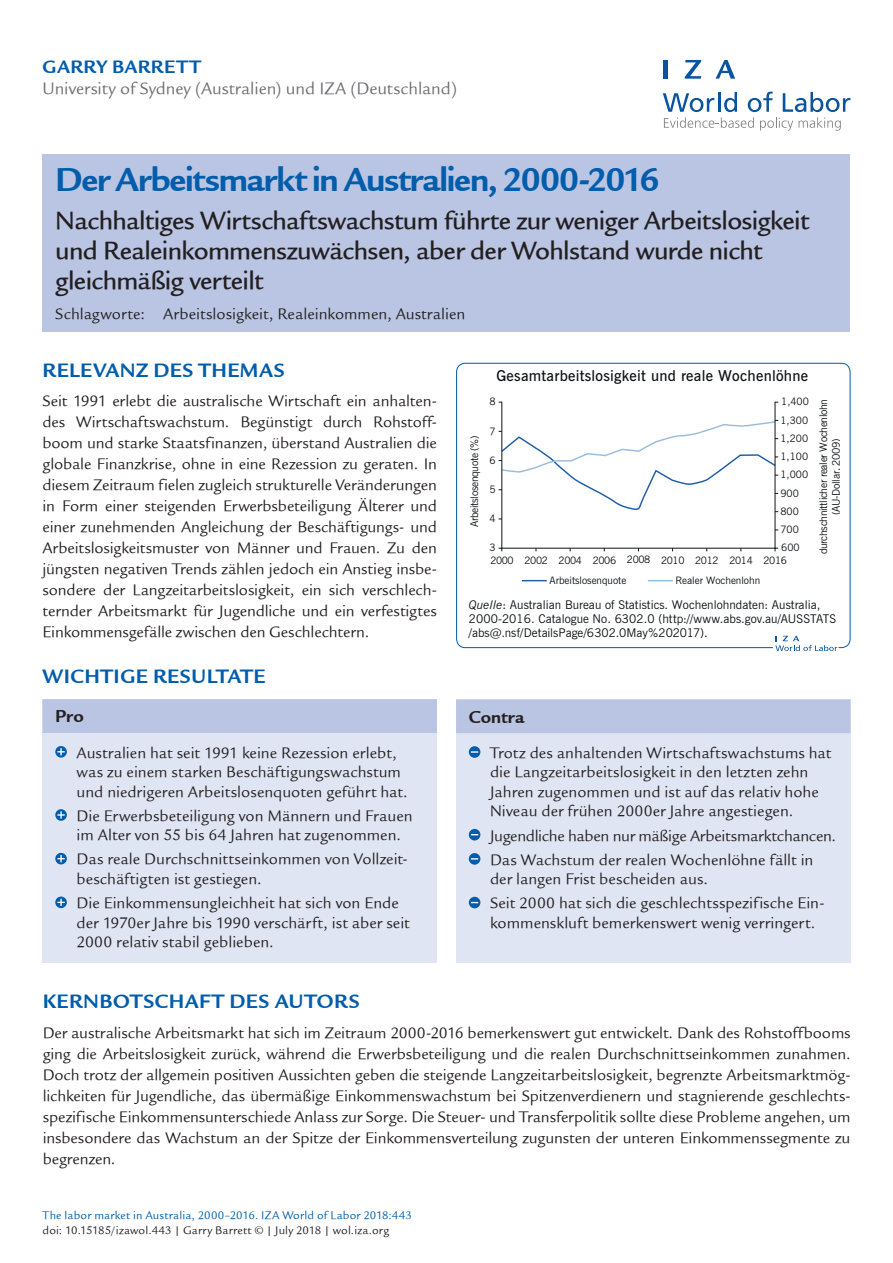
<style>
.page{position:relative;width:893px;height:1263px;background:#fff}
.page>*{position:absolute;margin:0;border:0;box-sizing:border-box;transform-origin:0 0}
.t1{font:36px "Legacy Sans ITCTT Bold";letter-spacing:-.03em;color:#015dab}
.t2{font:27px/30px "Legacy Sans Md ITCTT Medium";letter-spacing:-.02em;color:#231f20}
.t3{font:21px "Legacy Sans ITCTT Bold";letter-spacing:.02em;color:#015dab}
.t4{font:19.5px "Legacy Sans ITCTT Bold";letter-spacing:.025em;color:#015dab}
.t5{font:18.75px "Legacy Sans ITCTT Bold";color:#231f20}
.t6{font:18px "Legacy Sans ITCTT Book";color:#6c6d70}
.t7{font:16.5px/21px "Legacy Sans ITCTT Book";color:#231f20}
.t8{font:600 15px "News Gothic BT";letter-spacing:.02em;color:#101315}
.t9{font:12px/14.4px "News Gothic BT";letter-spacing:.005em;color:#101315}
.t10{font:12px "Legacy Sans ITCTT Book";letter-spacing:.015em;color:#015dab}
.t11{font:12px "Legacy Sans ITCTT Book";letter-spacing:.015em;color:#231f20}
.t12{font:10.5px/12.6px "News Gothic BT";letter-spacing:-.03em;color:#101315;text-align:center}
.t13{font:10.2px/18.3px "News Gothic BT";color:#101315}
.t14{font:10.2px "News Gothic BT";letter-spacing:-.04em;color:#101315}
.s1{font-style:italic}
</style>
<div class="page">
<svg style="left:663px;top:92px;width:187px;height:39px"></svg>
<hr style="left:664px;top:60px;width:4px;height:19px;background:#0854a0">
<svg style="left:685px;top:60px;width:16px;height:19px"></svg>
<svg style="left:716px;top:60px;width:19px;height:19px"></svg>
<div style="left:43px;top:154px;width:807px;height:177px;background:#b9c5e3"></div>
<div style="left:43px;top:699px;width:394px;height:264px;background:#e0e5f3"></div>
<div style="left:43px;top:699px;width:394px;height:34px;background:#b9c5e3"></div>
<svg style="left:55px;top:746px;width:12px;height:12px"></svg>
<svg style="left:57px;top:748px;width:8px;height:7px"></svg>
<svg style="left:55px;top:809px;width:12px;height:12px"></svg>
<svg style="left:57px;top:811px;width:8px;height:8px"></svg>
<svg style="left:55px;top:853px;width:12px;height:11px"></svg>
<svg style="left:57px;top:855px;width:8px;height:7px"></svg>
<svg style="left:55px;top:896px;width:12px;height:12px"></svg>
<svg style="left:57px;top:899px;width:8px;height:7px"></svg>
<div style="left:456px;top:700px;width:394px;height:263px;background:#e0e5f3"></div>
<div style="left:456px;top:699px;width:394px;height:34px;background:#b9c5e3"></div>
<div style="left:469px;top:746px;width:11px;height:12px;background:#015dab;border-radius:50%"></div>
<svg style="left:471px;top:751px;width:7px;height:2px"></svg>
<svg style="left:469px;top:829px;width:11px;height:11px"></svg>
<svg style="left:469px;top:853px;width:11px;height:12px"></svg>
<svg style="left:469px;top:897px;width:11px;height:11px"></svg>
<div style="left:456px;top:363px;width:395px;height:285px;border:1px solid #0d5ea9;border-radius:9px"></div>
<svg style="left:775px;top:636px;width:62px;height:15px"></svg>
<svg style="left:499px;top:420px;width:279px;height:92px"></svg>
<svg style="left:522px;top:580px;width:25px;height:1px"></svg>
<svg style="left:648px;top:580px;width:25px;height:1px"></svg>
<p class="t4" style="left:43px;top:55px;width:160px">GARRY BARRETT</p>
<p class="t6" style="left:43px;top:79px;width:416px">University of Sydney (Australien) und IZA (Deutschland)</p>
<h1 class="t1" style="left:55px;top:159px;width:606px">Der Arbeitsmarkt in Australien, 2000-2016</h1>
<h2 class="t2" style="left:55px;top:206px;width:755px">Nachhaltiges Wirtschaftswachstum führte zur weniger Arbeitslosigkeit und Realeinkommenszuwächsen, aber der Wohlstand wurde nicht gleichmäßig verteilt</h2>
<p class="t7" style="left:55px;top:303px;width:412px">Schlagworte: Arbeitslosigkeit, Realeinkommen, Australien</p>
<p class="t3" style="left:43px;top:358px;width:244px">RELEVANZ DES THEMAS</p>
<p class="t7" style="left:43px;top:391px;width:396px;text-align:justify">Seit 1991 erlebt die australische Wirtschaft ein anhalten&shy;des Wirtschaftswachstum. Begünstigt durch Rohstoff&shy;boom und starke Staatsfinanzen, überstand Australien die globale Finanzkrise, ohne in eine Rezession zu geraten. In diesem Zeitraum fielen zugleich strukturelle Veränderungen in Form einer steigenden Erwerbsbeteiligung Älterer und einer zunehmenden Angleichung der Beschäftigungs- und Arbeitslosigkeitsmuster von Männer und Frauen. Zu den jüngsten negativen Trends zählen jedoch ein Anstieg insbe&shy;sondere der Langzeitarbeitslosigkeit, ein sich verschlech&shy;ternder Arbeitsmarkt für Jugendliche und ein verfestigtes Einkommensgefälle zwischen den Geschlechtern.</p>
<p class="t3" style="left:43px;top:664px;width:225px">WICHTIGE RESULTATE</p>
<p class="t5" style="left:55px;top:706px;width:30px">Pro</p>
<p class="t7" style="left:77px;top:743px;width:333px;line-height:19.5px">Australien hat seit 1991 keine Rezession erlebt, was zu einem starken Beschäftigungswachstum und niedrigeren Arbeitslosenquoten geführt hat.</p>
<p class="t7" style="left:77px;top:806px;width:338px;line-height:19.5px">Die Erwerbsbeteiligung von Männern und Frauen im Alter von 55 bis 64 Jahren hat zugenommen.</p>
<p class="t7" style="left:77px;top:850px;width:333px;line-height:19.5px">Das reale Durchschnittseinkommen von Vollzeit&shy;beschäftigten ist gestiegen.</p>
<p class="t7" style="left:77px;top:893px;width:335px;line-height:19.5px">Die Einkommensungleichheit hat sich von Ende der 1970er Jahre bis 1990 verschärft, ist aber seit<br>2000 relativ stabil geblieben.</p>
<p class="t12" style="left:469px;top:527px;width:93px;rotate:-90deg">Arbeitslosenquote (%)</p>
<p class="t8" style="left:496px;top:367px;width:313px">Gesamtarbeitslosigkeit und reale Wochenlöhne</p>
<p class="t13" style="left:490px;top:393px;width:8px">8</p>
<p class="t13" style="left:490px;top:422px;width:8px">7</p>
<p class="t13" style="left:490px;top:451px;width:8px">6</p>
<p class="t13" style="left:490px;top:481px;width:8px">5</p>
<p class="t13" style="left:490px;top:510px;width:8px">4</p>
<p class="t13" style="left:490px;top:539px;width:8px">3</p>
<p class="t13" style="left:780px;top:393px;width:30px">1,400<br>1,300<br>1,200<br>1,100<br>1,000<br>900<br>800<br>700<br>600</p>
<p class="t14" style="left:490px;top:554px;width:298px">2000 2002 2004 2006 2008 2010 2012 2014 2016</p>
<p class="t13" style="left:550px;top:571px;width:78px">Arbeitslosenquote</p>
<p class="t13" style="left:675px;top:571px;width:86px">Realer Wochenlohn</p>
<p class="t12" style="left:818px;top:554px;width:157px;rotate:-90deg">durchschnittlicher realer Wochenlohn (AU-Dollar, 2009)</p>
<p class="t9" style="left:469px;top:598px;width:369px"><span class="s1">Quelle</span>: Australian Bureau of Statistics. Wochenlohndaten: Australia,<br>2000-2016. Catalogue No. 6302.0 (http://www.abs.gov.au/AUSSTATS /abs@.nsf/DetailsPage/6302.0May%202017).</p>
<p class="t5" style="left:469px;top:706px;width:57px">Contra</p>
<p class="t7" style="left:490px;top:743px;width:343px;line-height:19.5px">Trotz des anhaltenden Wirtschaftswachstums hat die Langzeitarbeitslosigkeit in den letzten zehn Jahren zugenommen und ist auf das relativ hohe Niveau der frühen 2000er Jahre angestiegen.</p>
<p class="t7" style="left:490px;top:823px;width:348px;line-height:24.2px">Jugendliche haben nur mäßige Arbeitsmarktchancen.<br>Das Wachstum der realen Wochenlöhne fällt in</p>
<p class="t7" style="left:490px;top:867px;width:336px;line-height:24.2px">der langen Frist bescheiden aus.<br>Seit 2000 hat sich die geschlechtsspezifische Ein-</p>
<p class="t7" style="left:490px;top:912px;width:327px">kommenskluft bemerkenswert wenig verringert.</p>
<p class="t3" style="left:43px;top:990px;width:319px">KERNBOTSCHAFT DES AUTORS</p>
<p class="t7" style="left:43px;top:1022px;width:809px;text-align:justify">Der australische Arbeitsmarkt hat sich im Zeitraum 2000-2016 bemerkenswert gut entwickelt. Dank des Rohstoffbooms ging die Arbeitslosigkeit zurück, während die Erwerbsbeteiligung und die realen Durchschnittseinkommen zunahmen.<br>Doch trotz der allgemein positiven Aussichten geben die steigende Langzeitarbeitslosigkeit, begrenzte Arbeitsmarktmög&shy;lichkeiten für Jugendliche, das übermäßige Einkommenswachstum bei Spitzenverdienern und stagnierende geschlechts&shy;spezifische Einkommensunterschiede Anlass zur Sorge. Die Steuer- und Transferpolitik sollte diese Probleme angehen, um insbesondere das Wachstum an der Spitze der Einkommensverteilung zugunsten der unteren Einkommenssegmente zu begrenzen.</p>
<p class="t10" style="left:43px;top:1209px;width:371px">The labor market in Australia, 2000–2016. IZA World of Labor 2018:443</p>
<p class="t11" style="left:43px;top:1224px;width:348px">doi: 10.15185/izawol.443 | Garry Barrett © | July 2018 | wol.iza.org</p>
</div>
